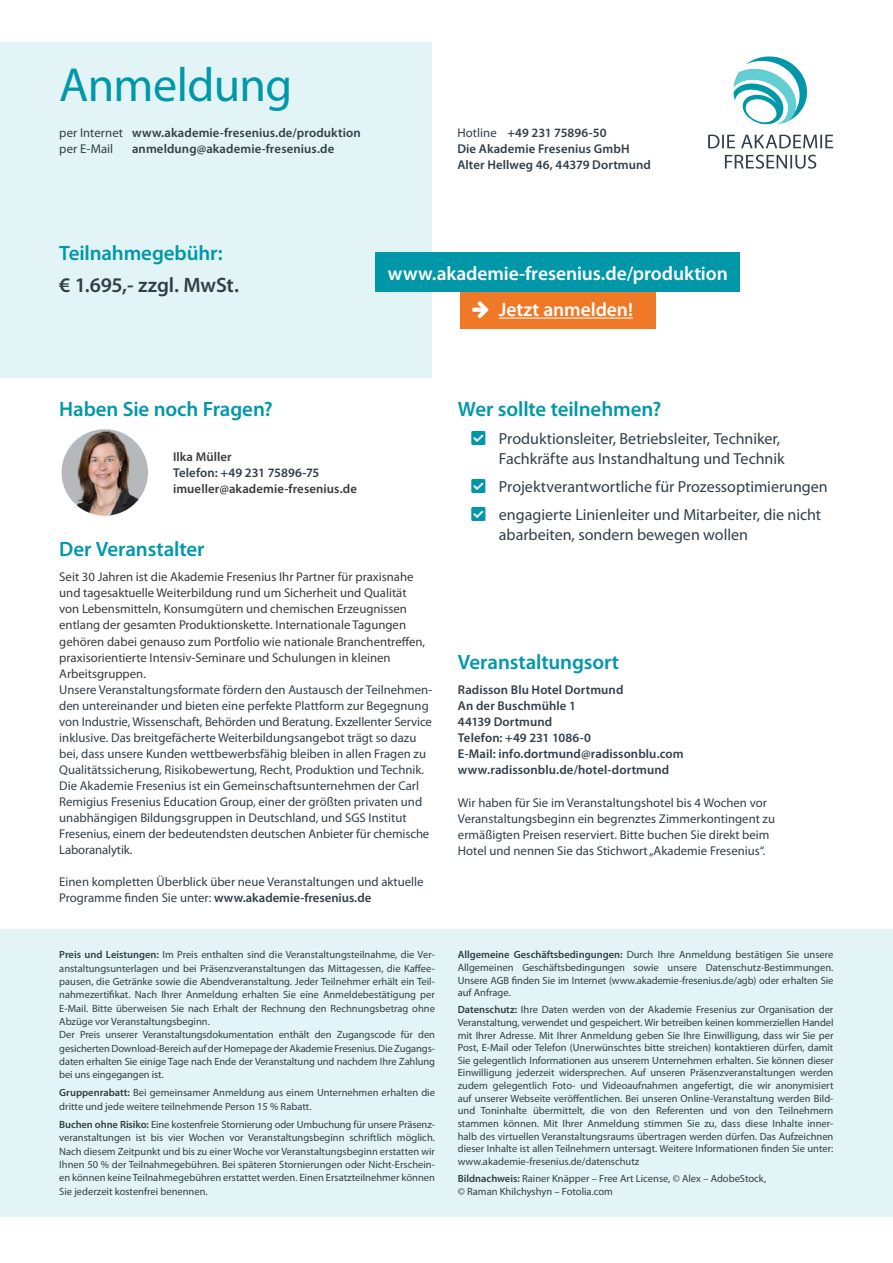
<style>
.page{position:relative;width:893px;height:1263px;background:#fff}
.page>*{position:absolute;margin:0;border:0;box-sizing:border-box;transform-origin:0 0}
.t1{font:48px "Myriad Pro";letter-spacing:-.015em;color:#0098a8}
.t2{font:600 20.85px "Myriad Pro";letter-spacing:-.005em;color:#0098a8}
.t3{font:600 20.85px "Myriad Pro";letter-spacing:-.01em;color:#323e48}
.t4{font:600 19.5px "Myriad Pro";letter-spacing:-.005em;color:#fff}
.t5{font:16.05px/19.2px "Myriad Pro";letter-spacing:-.005em;color:#323e48}
.t6{font:600 12.9px "Myriad Pro";letter-spacing:.005em;color:#323e48}
.t7{font:12.75px/16px "Myriad Pro";color:#323e48}
.t8{font:12.75px/16px "Myriad Pro";color:#3a3938}
.t9{font:600 12.75px/16px "Myriad Pro";letter-spacing:.01em;color:#323e48}
.t10{font:600 12.75px "Myriad Pro";letter-spacing:.01em;color:#3a3938}
.t11{font:10.5px/12.6px "Myriad Pro";color:#323e48;text-align:justify}
.s1{font-weight:400}
.s2{font-weight:600}
</style>
<div class="page">
<div style="left:0;top:42px;width:432px;height:336px;background:#e2f4f5"></div>
<svg style="left:733px;top:56px;width:75px;height:69px"></svg>
<svg style="left:725px;top:155px;width:91px;height:14px"></svg>
<svg style="left:708px;top:135px;width:125px;height:13px"></svg>
<div style="left:460px;top:290px;width:196px;height:38px;background:#ef7926"></div>
<hr style="left:499px;top:318px;width:134px;height:1px;background:#fff">
<div style="left:376px;top:253px;width:364px;height:39px;background:#0098a8"></div>
<div style="left:0;top:929px;width:893px;height:287px;background:#e2f4f5"></div>
<img style="left:62px;top:429px;width:86px;height:87px;border-radius:43px">
<p class="t1" style="left:59px;top:55px;width:234px">Anmeldung</p>
<p class="t9" style="left:59px;top:124px;width:303px"><span class="s1">per Internet</span> www.akademie-fresenius.de/produktion</p>
<p class="t7" style="left:59px;top:140px;width:56px">per E-Mail</p>
<p class="t9" style="left:132px;top:140px;width:204px">anmeldung@akademie-fresenius.de</p>
<p class="t9" style="left:457px;top:124px;width:195px"><span class="s1">Hotline</span> +49 231 75896-50<br>Die Akademie Fresenius GmbH<br>Alter Hellweg 46, 44379 Dortmund</p>
<p class="t2" style="left:59px;top:240px;width:165px">Teilnahmegebühr:</p>
<p class="t3" style="left:59px;top:272px;width:181px">€ 1.695,- zzgl. MwSt.</p>
<p class="t4" style="left:388px;top:261px;width:341px">www.akademie-fresenius.de/produktion</p>
<p class="t4" style="left:499px;top:297px;width:135px">Jetzt anmelden!</p>
<p class="t2" style="left:59px;top:396px;width:215px">Haben Sie noch Fragen?</p>
<p class="t10" style="left:173px;top:448px;width:60px">Ilka Müller</p>
<p class="t6" style="left:173px;top:464px;width:148px">Telefon: +49 231 75896-75</p>
<p class="t10" style="left:173px;top:480px;width:185px">imueller@akademie-fresenius.de</p>
<p class="t2" style="left:59px;top:536px;width:147px">Der Veranstalter</p>
<p class="t8" style="left:59px;top:569px;width:367px">Seit 30 Jahren ist die Akademie Fresenius Ihr Partner für praxisnahe und tagesaktuelle Weiterbildung rund um Sicherheit und Qualität von Lebensmitteln, Konsumgütern und chemischen Erzeugnissen entlang der gesamten Produktionskette. Internationale Tagungen gehören dabei genauso zum Portfolio wie nationale Branchentreffen, praxisorientierte Intensiv-Seminare und Schulungen in kleinen Arbeitsgruppen.</p>
<p class="t7" style="left:59px;top:681px;width:374px">Unsere Veranstaltungsformate fördern den Austausch der Teilnehmen&shy;den untereinander und bieten eine perfekte Plattform zur Begegnung von Industrie, Wissenschaft, Behörden und Beratung. Exzellenter Service inklusive. Das breitgefächerte Weiterbildungsangebot trägt so dazu bei, dass unsere Kunden wettbewerbsfähig bleiben in allen Fragen zu Qualitätssicherung, Risikobewertung, Recht, Produktion und Technik.</p>
<p class="t7" style="left:59px;top:777px;width:372px">Die Akademie Fresenius ist ein Gemeinschaftsunternehmen der Carl Remigius Fresenius Education Group, einer der größten privaten und unabhängigen Bildungsgruppen in Deutschland, und SGS Institut Fresenius, einem der bedeutendsten deutschen Anbieter für chemische Laboranalytik.</p>
<p class="t7" style="left:59px;top:874px;width:366px">Einen kompletten Überblick über neue Veranstaltungen und aktuelle<br>Programme finden Sie unter: <span class="s2">www.akademie-fresenius.de</span></p>
<p class="t11" style="left:59px;top:948px;width:377px;line-height:13.4px"><span class="s2">Preis und Leistungen:</span> Im Preis enthalten sind die Veranstaltungsteilnahme, die Ver&shy;anstaltungsunterlagen und bei Präsenzveranstaltungen das Mittagessen, die Kaffee&shy;pausen, die Getränke sowie die Abendveranstaltung. Jeder Teilnehmer erhält ein Teil&shy;nahmezertifikat. Nach Ihrer Anmeldung erhalten Sie eine Anmeldebestätigung per E-Mail. Bitte überweisen Sie nach Erhalt der Rechnung den Rechnungsbetrag ohne Abzüge vor Veranstaltungsbeginn.</p>
<p class="t11" style="left:59px;top:1028px;width:377px;line-height:13.4px">Der Preis unserer Veranstaltungsdokumentation enthält den Zugangscode für den gesicherten Download-Bereich auf der Homepage der Akademie Fresenius. Die Zugangs&shy;daten erhalten Sie einige Tage nach Ende der Veranstaltung und nachdem Ihre Zahlung bei uns eingegangen ist.</p>
<p class="t11" style="left:59px;top:1086px;width:377px;line-height:13.4px"><span class="s2">Gruppenrabatt:</span> Bei gemeinsamer Anmeldung aus einem Unternehmen erhalten die dritte und jede weitere teilnehmende Person 15 % Rabatt.</p>
<p class="t11" style="left:59px;top:1117px;width:377px;line-height:13.4px"><span class="s2">Buchen ohne Risiko:</span> Eine kostenfreie Stornierung oder Umbuchung für unsere Präsenz&shy;veranstaltungen ist bis vier Wochen vor Veranstaltungsbeginn schriftlich möglich.<br>Nach diesem Zeitpunkt und bis zu einer Woche vor Veranstaltungsbeginn erstatten wir Ihnen 50 % der Teilnahmegebühren. Bei späteren Stornierungen oder Nicht-Erschein&shy;en können keine Teilnahmegebühren erstattet werden. Einen Ersatzteilnehmer können Sie jederzeit kostenfrei benennen.</p>
<p class="t2" style="left:458px;top:396px;width:205px">Wer sollte teilnehmen?</p>
<p class="t5" style="left:499px;top:429px;width:287px">Produktionsleiter, Betriebsleiter, Techniker,<br>Fachkräfte aus Instandhaltung und Technik</p>
<p class="t5" style="left:499px;top:477px;width:330px">Projektverantwortliche für Prozessoptimierungen</p>
<p class="t5" style="left:499px;top:505px;width:324px">engagierte Linienleiter und Mitarbeiter, die nicht abarbeiten, sondern bewegen wollen</p>
<p class="t2" style="left:458px;top:649px;width:163px">Veranstaltungsort</p>
<p class="t9" style="left:458px;top:682px;width:167px">Radisson Blu Hotel Dortmund</p>
<p class="t9" style="left:458px;top:698px;width:120px">An der Buschmühle 1</p>
<p class="t9" style="left:458px;top:714px;width:96px">44139 Dortmund</p>
<p class="t9" style="left:458px;top:730px;width:135px">Telefon: +49 231 1086-0</p>
<p class="t9" style="left:458px;top:746px;width:227px">E-Mail: info.dortmund@radissonblu.com</p>
<p class="t9" style="left:458px;top:762px;width:213px">www.radissonblu.de/hotel-dortmund</p>
<p class="t7" style="left:458px;top:794px;width:319px">Wir haben für Sie im Veranstaltungshotel bis 4 Wochen vor Veranstaltungsbeginn ein begrenztes Zimmerkontingent zu ermäßigten Preisen reserviert. Bitte buchen Sie direkt beim Hotel und nennen Sie das Stichwort „Akademie Fresenius“.</p>
<p class="t11" style="left:458px;top:948px;width:377px"><span class="s2">Allgemeine Geschäftsbedingungen:</span> Durch Ihre Anmeldung bestätigen Sie unsere Allgemeinen Geschäftsbedingungen sowie unsere Datenschutz-Bestimmungen.<br>Unsere AGB finden Sie im Internet (www.akademie-fresenius.de/agb) oder erhalten Sie auf Anfrage.</p>
<p class="t11" style="left:458px;top:1003px;width:377px"><span class="s2">Datenschutz:</span> Ihre Daten werden von der Akademie Fresenius zur Organisation der Veranstaltung, verwendet und gespeichert. Wir betreiben keinen kommerziellen Handel mit Ihrer Adresse. Mit Ihrer Anmeldung geben Sie Ihre Einwilligung, dass wir Sie per Post, E-Mail oder Telefon (Unerwünschtes bitte streichen) kontaktieren dürfen, damit Sie gelegentlich Informationen aus unserem Unternehmen erhalten. Sie können dieser Einwilligung jederzeit widersprechen. Auf unseren Präsenzveranstaltungen werden zudem gelegentlich Foto- und Videoaufnahmen angefertigt, die wir anonymisiert auf unserer Webseite veröffentlichen. Bei unseren Online-Veranstaltung werden Bild&shy;und Toninhalte übermittelt, die von den Referenten und von den Teilnehmern stammen können. Mit Ihrer Anmeldung stimmen Sie zu, dass diese Inhalte inner&shy;halb des virtuellen Veranstaltungsraums übertragen werden dürfen. Das Aufzeichnen dieser Inhalte ist allen Teilnehmern untersagt. Weitere Informationen finden Sie unter: www.akademie-fresenius.de/datenschutz</p>
<p class="t11" style="left:458px;top:1172px;width:310px"><span class="s2">Bildnachweis:</span> Rainer Knäpper – Free Art License, © Alex – AdobeStock,</p>
<p class="t11" style="left:458px;top:1184px;width:157px">© Raman Khilchyshyn – Fotolia.com</p>
</div>
